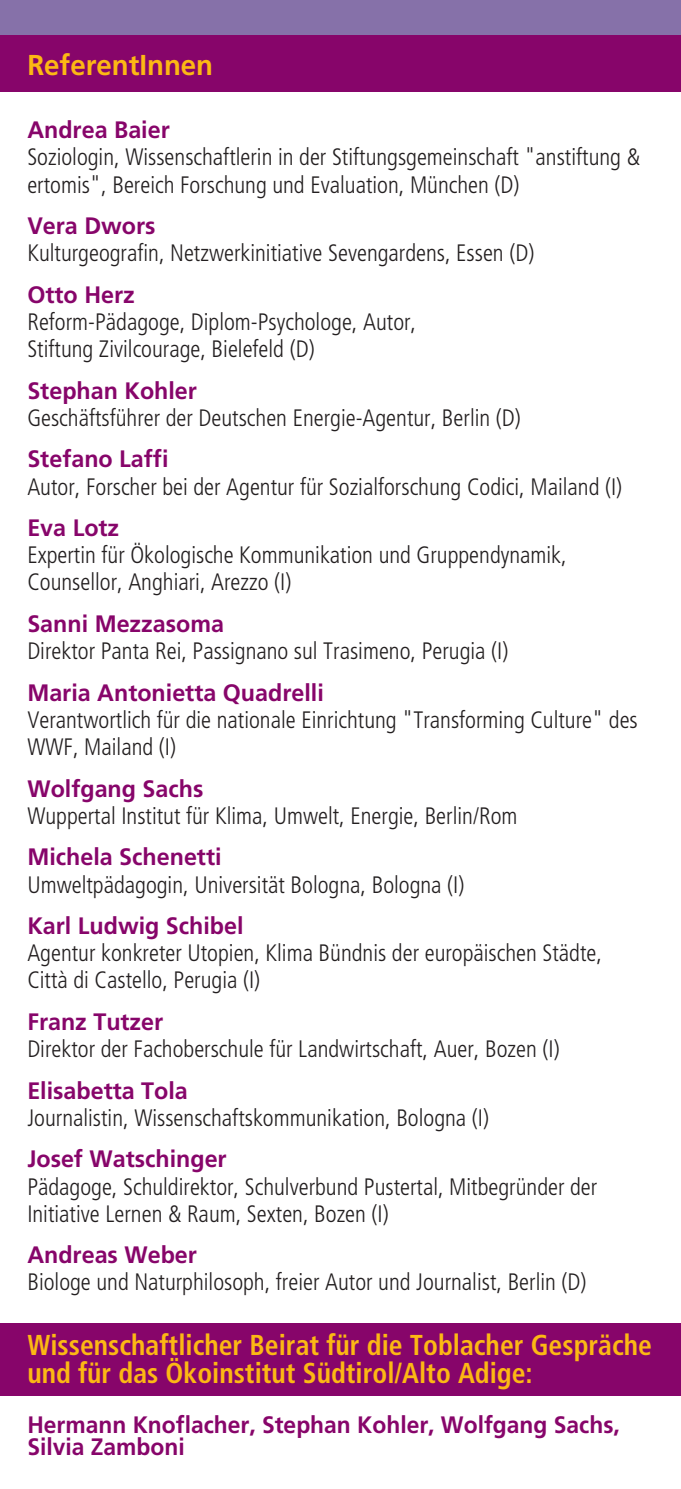
<style>
.page{position:relative;width:681px;height:1489px;background:#fff}
.page>*{position:absolute;margin:0;border:0;box-sizing:border-box;transform-origin:0 0}
.text{font:700 condensed 28.75px/27.5px "Frutiger";color:#fcb814;scale:.96 1}
.text-2{font:700 28.75px "Frutiger";color:#fcb814;scale:.96 1}
.text-3{font:300 condensed 23.75px/27.2px "Frutiger";color:#231f20}
.text-4{font:700 23.75px/22.5px "Frutiger";color:#87056a;scale:.96 1}
.s1{font-weight:700;font-stretch:normal;color:#87056a}
</style>
<div class="page">
<div style="left:0;top:0;width:680px;height:35px;background:#8671a9"></div>
<div style="left:0;top:35px;width:680px;height:57px;background:#87056a"></div>
<div style="left:0;top:1323px;width:680px;height:72px;background:#87056a"></div>
<p class="text-2" style="left:27px;top:48px;width:195px">ReferentInnen</p>
<p class="text-3" style="left:27px;top:116px;width:614px"><span class="s1">Andrea Baier<br></span>Soziologin, Wissenschaftlerin in der Stiftungsgemeinschaft "anstiftung &amp; ertomis", Bereich Forschung und Evaluation, München (D)</p>
<p class="text-3" style="left:27px;top:212px;width:508px"><span class="s1">Vera Dwors<br></span>Kulturgeografin, Netzwerkinitiative Sevengardens, Essen (D)</p>
<p class="text-3" style="left:27px;top:281px;width:390px"><span class="s1">Otto Herz<br></span>Reform-Pädagoge, Diplom-Psychologe, Autor,<br>Stiftung Zivilcourage, Bielefeld (D)</p>
<p class="text-3" style="left:27px;top:377px;width:495px"><span class="s1">Stephan Kohler<br></span>Geschäftsführer der Deutschen Energie-Agentur, Berlin (D)</p>
<p class="text-3" style="left:27px;top:446px;width:596px"><span class="s1">Stefano Laffi<br></span>Autor, Forscher bei der Agentur für Sozialforschung Codici, Mailand (I)</p>
<p class="text-3" style="left:27px;top:514px;width:540px"><span class="s1">Eva Lotz<br></span>Expertin für Ökologische Kommunikation und Gruppendynamik,<br>Counsellor, Anghiari, Arezzo (I)</p>
<p class="text-3" style="left:27px;top:610px;width:482px"><span class="s1">Sanni Mezzasoma<br></span>Direktor Panta Rei, Passignano sul Trasimeno, Perugia (I)</p>
<p class="text-3" style="left:27px;top:679px;width:611px"><span class="s1">Maria Antonietta Quadrelli<br></span>Verantwortlich für die nationale Einrichtung "Transforming Culture" des<br>WWF, Mailand (I)</p>
<p class="text-3" style="left:27px;top:775px;width:491px"><span class="s1">Wolfgang Sachs<br></span>Wuppertal Institut für Klima, Umwelt, Energie, Berlin/Rom</p>
<p class="text-3" style="left:27px;top:843px;width:438px"><span class="s1">Michela Schenetti<br></span>Umweltpädagogin, Universität Bologna, Bologna (I)</p>
<p class="text-3" style="left:27px;top:912px;width:576px"><span class="s1">Karl Ludwig Schibel<br></span>Agentur konkreter Utopien, Klima Bündnis der europäischen Städte,<br>Città di Castello, Perugia (I)</p>
<p class="text-3" style="left:27px;top:1008px;width:533px"><span class="s1">Franz Tutzer<br></span>Direktor der Fachoberschule für Landwirtschaft, Auer, Bozen (I)</p>
<p class="text-3" style="left:27px;top:1076px;width:463px"><span class="s1">Elisabetta Tola<br></span>Journalistin, Wissenschaftskommunikation, Bologna (I)</p>
<p class="text-3" style="left:27px;top:1145px;width:571px"><span class="s1">Josef Watschinger<br></span>Pädagoge, Schuldirektor, Schulverbund Pustertal, Mitbegründer der<br>Initiative Lernen &amp; Raum, Sexten, Bozen (I)</p>
<p class="text-3" style="left:27px;top:1241px;width:560px"><span class="s1">Andreas Weber<br></span>Biologe und Naturphilosoph, freier Autor und Journalist, Berlin (D)</p>
<p class="text" style="left:27px;top:1331px;width:652px">Wissenschaftlicher Beirat für die Toblacher Gespräche und für das Ökoinstitut Südtirol/Alto Adige:</p>
<p class="text-4" style="left:27px;top:1413px;width:618px">Hermann Knoflacher, Stephan Kohler, Wolfgang Sachs,<br>Silvia Zamboni</p>
</div>
